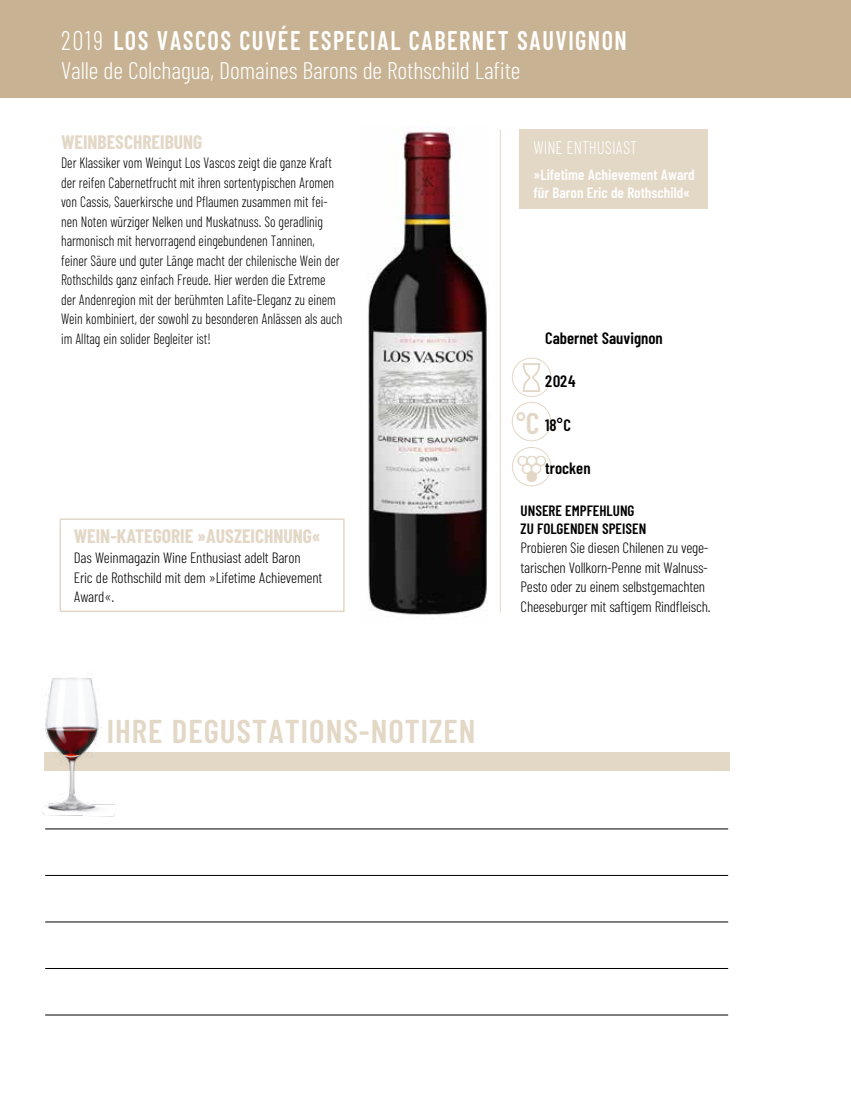
<style>
.page{position:relative;width:851px;height:1106px;background:#fff}
.page>*{position:absolute;margin:0;border:0;box-sizing:border-box;transform-origin:0 0}
.t1{font:600 33px "Barlow Condensed";letter-spacing:.03em;color:#e3d7c6}
.t2{font:600 27px "Barlow Condensed";letter-spacing:.06em;color:#fff;scale:.9 1}
.t3{font:600 27px "Barlow Condensed";color:#e3d7c6}
.t4{font:300 24px "Barlow Condensed";letter-spacing:-.005em;color:#fff}
.t5{font:700 19.5px "Barlow Condensed";color:#e3d7c6}
.t6{font:300 18.15px "Barlow Condensed";color:#fff;scale:.93 1}
.t7{font:600 16.5px "Barlow Condensed";color:#000}
.t8{font:300 15px/19.5px "Barlow Condensed";color:#000;scale:.9 1}
.t9{font:300 15px/19.5px "Barlow Condensed";color:#000}
.t10{font:600 15px/18px "Barlow Condensed";color:#fff}
.t11{font:600 15px/18px "Barlow Condensed";color:#000}
.s1{font-weight:300}
.s2{font-size:30px}
</style>
<div class="page">
<img style="left:522px;top:363px;width:19px;height:28px">
<div style="left:512px;top:358px;width:39px;height:39px;border:1px solid #e3d7c6;border-radius:50%"></div>
<img style="left:514px;top:455px;width:34px;height:27px">
<div style="left:512px;top:447px;width:39px;height:39px;border:1px solid #e3d7c6;border-radius:50%"></div>
<div style="left:512px;top:402px;width:39px;height:39px;border:1px solid #e3d7c6;border-radius:50%"></div>
<div style="left:0;top:0;width:850px;height:98px;background:#c7b393"></div>
<hr style="left:45px;top:828px;width:683px;height:1px;background:#000">
<hr style="left:45px;top:875px;width:683px;height:1px;background:#000">
<hr style="left:45px;top:921px;width:683px;height:1px;background:#000">
<hr style="left:45px;top:968px;width:683px;height:1px;background:#000">
<hr style="left:45px;top:1014px;width:683px;height:1px;background:#000">
<hr style="left:500px;top:130px;width:1px;height:482px;background:#e3d7c6">
<div style="left:44px;top:752px;width:685px;height:18px;background:#e3d7c6"></div>
<div style="left:519px;top:130px;width:188px;height:79px;background:#e3d7c6"></div>
<div style="left:60px;top:518px;width:284px;height:94px;border:2px solid #e3d7c6"></div>
<img style="left:42px;top:674px;width:90px;height:143px">
<img style="left:368px;top:126px;width:120px;height:489px">
<h2 class="t2" style="left:61px;top:23px;width:630px"><span class="s1">2019</span> LOS VASCOS CUVÉE ESPECIAL CABERNET SAUVIGNON</h2>
<h3 class="t4" style="left:61px;top:55px;width:461px">Valle de Colchagua, Domaines Barons de Rothschild Lafite</h3>
<h3 class="t5" style="left:61px;top:129px;width:143px">WEINBESCHREIBUNG</h3>
<p class="t8" style="left:61px;top:153px;width:314px">Der Klassiker vom Weingut Los Vascos zeigt die ganze Kraft der reifen Cabernetfrucht mit ihren sortentypischen Aromen von Cassis, Sauerkirsche und Pflaumen zusammen mit fei&shy;nen Noten würziger Nelken und Muskatnuss. So geradlinig harmonisch mit hervorragend eingebundenen Tanninen, feiner Säure und guter Länge macht der chilenische Wein der Rothschilds ganz einfach Freude. Hier werden die Extreme der Andenregion mit der berühmten Lafite-Eleganz zu einem Wein kombiniert, der sowohl zu besonderen Anlässen als auch im Alltag ein solider Begleiter ist!</p>
<h3 class="t5" style="left:74px;top:523px;width:248px">WEIN-KATEGORIE »AUSZEICHNUNG«</h3>
<p class="t9" style="left:74px;top:548px;width:250px">Das Weinmagazin Wine Enthusiast adelt Baron<br>Eric de Rothschild mit dem »Lifetime Achievement<br>Award«.</p>
<h1 class="t1" style="left:107px;top:710px;width:370px">IHRE DEGUSTATIONS-NOTIZEN</h1>
<p class="t6" style="left:533px;top:136px;width:113px">WINE ENTHUSIAST</p>
<p class="t10" style="left:533px;top:166px;width:163px">»Lifetime Achievement Award für Baron Eric de Rothschild«</p>
<p class="t7" style="left:545px;top:328px;width:119px">Cabernet Sauvignon</p>
<p class="t7" style="left:545px;top:371px;width:32px">2024</p>
<p class="t7" style="left:545px;top:415px;width:27px">18°C</p>
<p class="t7" style="left:545px;top:458px;width:47px">trocken</p>
<h2 class="t3" style="left:516px;top:407px;width:25px">°<span class="s2">C</span></h2>
<p class="t11" style="left:520px;top:501px;width:127px">UNSERE EMPFEHLUNG<br>ZU FOLGENDEN SPEISEN</p>
<p class="t9" style="left:520px;top:538px;width:191px">Probieren Sie diesen Chilenen zu vege&shy;tarischen Vollkorn-Penne mit Walnuss-Pesto oder zu einem selbstgemachten Cheeseburger mit saftigem Rindfleisch.</p>
</div>
